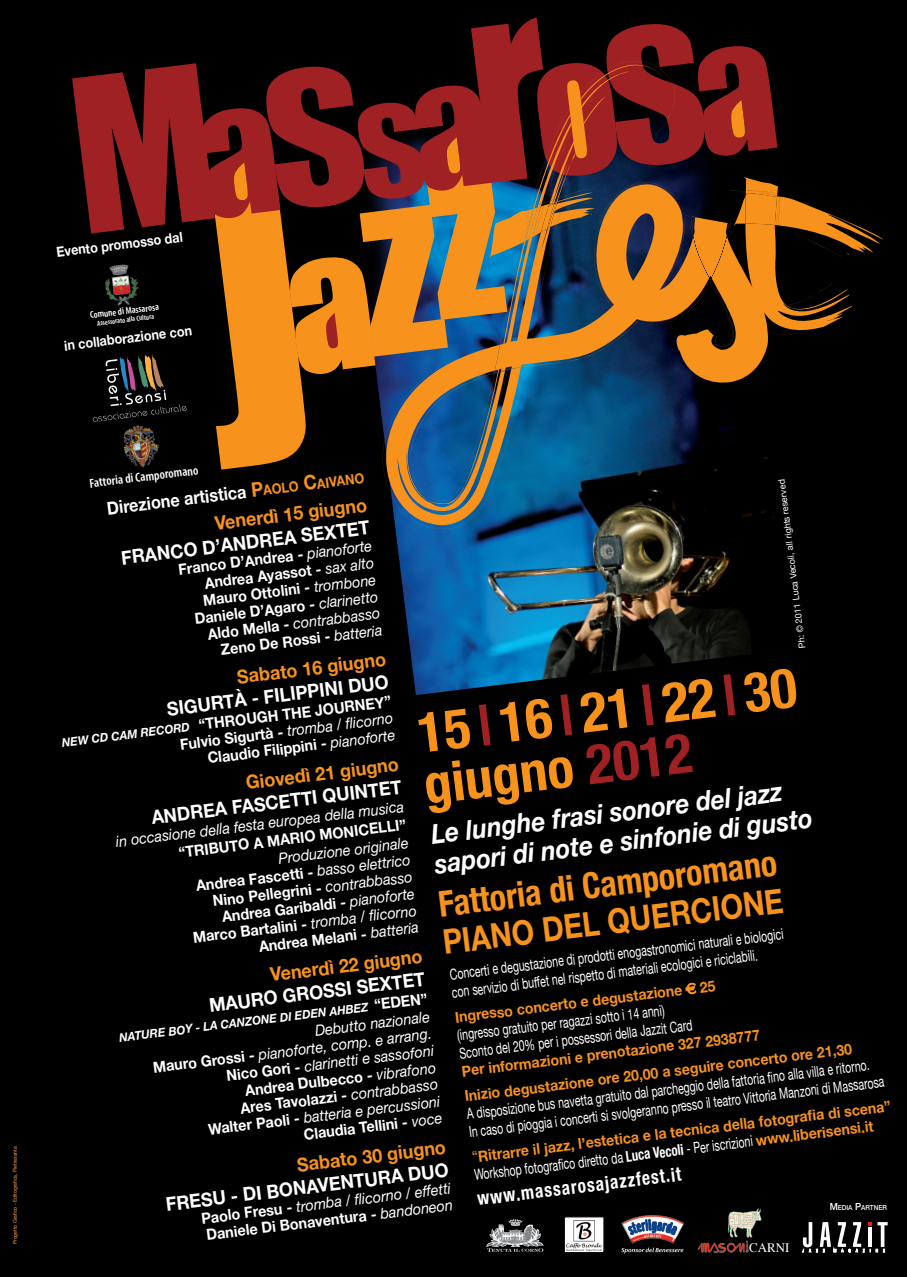
<style>
.page{position:relative;width:907px;height:1277px;background:#fff}
.page>*{position:absolute;margin:0;border:0;box-sizing:border-box;transform-origin:0 0}
.t1{font:700 condensed 55.3px/52px "Helvetica Neue";color:#f7931d}
.t2{font:700 condensed 35.6px "Helvetica Neue";color:#f7931d;scale:.95 1}
.t3{font:700 34.2px "Helvetica Neue";color:#f7931d;scale:.85 1}
.t4{font:italic 700 27.2px/30px "Helvetica Neue";color:#fff;scale:.9 1}
.t5{font:700 condensed 19.2px "Helvetica Neue";color:#fff;scale:.9 1}
.t6{font:700 19.1px "Helvetica Neue";color:#fff;scale:.94 1}
.t7{font:700 19.1px "Helvetica Neue";color:#f7931d;scale:.94 1}
.t8{font:700 18px "Helvetica Neue";color:#fff;scale:.9 1}
.t9{font:italic 15.3px/17px "Helvetica Neue";color:#fff;text-align:right;scale:.94 1}
.t10{font:700 15.3px/17px "Helvetica Neue";color:#fff;text-align:right;scale:.94 1}
.t11{font:15.1px/18.1px "Helvetica Neue";color:#fff;scale:.7 1}
.t12{font:700 15.1px/25.1px "Helvetica Neue";color:#f7931d;scale:.93 1}
.t13{font:700 14px "Helvetica Neue";color:#fff;scale:.9 1}
.t14{font:600 condensed 13.1px "Myriad Pro";color:#fff}
.t15{font:13px "Times";color:#fff}
.t16{font:italic 700 12px "Helvetica Neue";color:#fff;scale:.94 1}
.t17{font:600 condensed 9.8px "Myriad Pro";color:#fff}
.t18{font:9px "Helvetica Neue";color:#fff}
.t19{font:600 condensed 7.4px "Myriad Pro";color:#fff}
.t20{font:500 6.9px "Helvetica Neue";color:#fff;scale:.93 1}
.t21{font:5.1px "Helvetica Neue";color:#f9a647}
.s1{font-size:20px;color:#f7931d}
.s2{font-size:14px;color:#f7931d}
.s3{font-weight:400;font-style:italic}
.s4{color:#9f2124}
.s5{font-style:italic;font-size:12px}
.s6{font-weight:700;font-style:normal}
.s7{font-weight:700;color:#f7931d}
.s8{font-family:"Euro Sans";color:#f7931d}
.s9{font-style:normal;font-size:15.3px}
.s10{font-weight:400}
.s11{font-weight:400;color:#fff}
.s12{font-stretch:condensed;color:#fff}
.s13{font-size:9.8px}
</style>
<div class="page">
<div style="left:0;top:0;width:906px;height:1277px;background:#000"></div>
<img style="left:395px;top:531px;width:356px;height:164px">
<svg style="left:72px;top:17px;width:811px;height:514px"></svg>
<svg style="left:685px;top:983px;width:11px;height:11px"></svg>
<svg style="left:802px;top:1222px;width:85px;height:31px"></svg>
<img style="left:621px;top:1219px;width:63px;height:25px">
<svg style="left:628px;top:1215px;width:48px;height:24px"></svg>
<svg style="left:621px;top:1247px;width:62px;height:6px"></svg>
<img style="left:728px;top:1208px;width:33px;height:30px">
<img style="left:697px;top:1240px;width:51px;height:13px">
<div style="left:564px;top:1217px;width:40px;height:35px;border:1px solid #231f20"></div>
<img style="left:565px;top:1218px;width:37px;height:33px">
<img style="left:487px;top:1219px;width:57px;height:33px">
<img style="left:486px;top:1224px;width:57px;height:24px">
<p class="t13" style="left:55px;top:244px;width:147px;rotate:-7deg">Evento promosso dal</p>
<p class="t17" style="left:89px;top:309px;width:71px;rotate:-7deg">Comune di Massarosa</p>
<p class="t19" style="left:96px;top:319px;width:59px;rotate:-7deg">Assessorato alla Cultura</p>
<p class="t13" style="left:63px;top:337px;width:146px;rotate:-7deg">in collab oraz ione con</p>
<p class="t21" style="left:12px;top:1244px;width:99px;rotate:-90deg">Progetto Grafico - Editografica, Pietrasanta</p>
<p class="t14" style="left:89px;top:475px;width:111px;rotate:-7deg">Fattoria di Camporomano</p>
<p class="t8" style="left:106px;top:497px;width:289px;rotate:-7deg">Direzione artistica <span class="s1">P</span><span class="s2">aolo</span> <span class="s1">C</span><span class="s2">aivano</span></p>
<p class="t18" style="left:796px;top:649px;width:172px;rotate:-97deg">Ph: © 2011 Luca Vecoli, all rights reserved</p>
<p class="t7" style="left:213px;top:511px;width:167px;rotate:-7deg">Venerdì 15 giugno</p>
<p class="t6" style="left:120px;top:546px;width:28px;rotate:-7deg">FRANCO</p>
<p class="t6" style="left:201px;top:536px;width:35px;rotate:-7deg">D’ANDREA</p>
<p class="t6" style="left:299px;top:524px;width:75px;rotate:-7deg">SEXTET</p>
<p class="t10" style="left:177px;top:560px;width:209px;rotate:-7deg">Franco D’Andrea - <span class="s3">pianoforte<br></span>Andrea Ayassot - <span class="s3">sax alto<br></span>Mauro Ottolini - <span class="s3">trombone<br></span>Daniele D’Agaro - <span class="s3">clarinetto<br></span>Aldo Mella - <span class="s3">contrabbasso<br></span>Zeno De Rossi - <span class="s3">batteria</span></p>
<p class="t7" style="left:236px;top:665px;width:164px;rotate:-7deg">Sabato 16 giugno</p>
<h1 class="t1" style="left:414px;top:707px;width:383px;rotate:-7deg">15<span class="s4">|</span>16<span class="s4">|</span>21<span class="s4">|</span>22<span class="s4">|</span>30 giugno <span class="s4">2012</span></h1>
<p class="t6" style="left:166px;top:697px;width:210px;rotate:-7deg">SIGUR TÀ - FILI PPINI DUO</p>
<p class="t10" style="left:61px;top:733px;width:354px;rotate:-7deg"><span class="s5">New CD CAM Rec ord</span> “t hrough t he journey”<br>Fulvio Sigurtà - <span class="s3">tromba / fl icorno<br></span>Claudio Filippini - <span class="s3">pianoforte</span></p>
<p class="t7" style="left:245px;top:771px;width:168px;rotate:-7deg">Giovedì 21 giugno</p>
<p class="t6" style="left:150px;top:806px;width:16px;rotate:-7deg">ANDREA</p>
<p class="t6" style="left:230px;top:796px;width:183px;rotate:-7deg">FASCE TTI QUIN TET</p>
<h3 class="t4" style="left:429px;top:819px;width:429px;rotate:-7deg">Le lunghe frasi sonore del jazz sapori di note e sinfonie di gusto</h3>
<p class="t9" style="left:115px;top:833px;width:310px;rotate:-7deg">in occasione della festa europea della musica</p>
<p class="t10" style="left:178px;top:843px;width:122px;rotate:-7deg">“TRI BUTO A MARIO</p>
<p class="t10" style="left:318px;top:826px;width:27px;rotate:-7deg">MONICELLI</p>
<p class="t9" style="left:184px;top:861px;width:241px;rotate:-7deg">Produzione originale<br><span class="s6">Andrea Fascetti -</span> basso elettrico<br><span class="s6">Nino Pellegrini -</span> contrabbasso<br><span class="s6">Andrea Garibaldi -</span> pianoforte<br><span class="s6">Marco Bartalini -</span> tromba / fl icorno<br><span class="s6">Andrea Melani -</span> batteria</p>
<p class="t7" style="left:269px;top:963px;width:167px;rotate:-7deg">Venerdì 22 giugno</p>
<p class="t6" style="left:208px;top:993px;width:34px;rotate:-7deg">MAURO</p>
<h2 class="t2" style="left:436px;top:883px;width:360px;rotate:-7deg">Fattoria di Camporomano</h2>
<h3 class="t3" style="left:440px;top:921px;width:405px;rotate:-7deg">Piano del Quercione</h3>
<p class="t11" style="left:448px;top:965px;width:481px;rotate:-7deg">Concerti e degustazione di prodotti enogastronomici naturali e biologici con servizio di buffet nel rispetto di materiali ecologici e riciclabili.</p>
<p class="t6" style="left:281px;top:984px;width:154px;rotate:-7deg">GRO SSI SEXTET</p>
<p class="t11" style="left:454px;top:1008px;width:376px;rotate:-7deg"><span class="s7">Ingresso concerto e degustazione</span> <span class="s8">€</span> <span class="s7">25 </span>(ingresso gratuito per ragazzi sotto i 14 anni)<br>Sconto del 20% per i possessori della Jazzit Card</p>
<p class="t16" style="left:118px;top:1030px;width:332px;rotate:-7deg">NATURE BOY - LA CANZONE DI EDEN AHBEZ <span class="s9">“Eden”</span></p>
<p class="t9" style="left:150px;top:1042px;width:300px;rotate:-7deg">Debutto nazionale<br><span class="s6">Mauro Grossi -</span> pianoforte, comp. e arrang.<br><span class="s6">Nico Gori -</span> clarinetti e sassofoni<br><span class="s6">Andrea Dulbecco -</span> vibrafono<br><span class="s6">Ares Tavolazzi -</span> contrabbasso<br><span class="s6">WalterPaoli -</span> batteria e percussioni<br><span class="s6">Claudia Tellini -</span> voce</p>
<p class="t7" style="left:295px;top:1153px;width:164px;rotate:-7deg">Sabato 30 giugno</p>
<p class="t6" style="left:164px;top:1192px;width:138px;rotate:-7deg">FRE SU - DI BONA</p>
<p class="t12" style="left:460px;top:1058px;width:421px;rotate:-7deg">Perinformazioni e prenotazione 327 2938777<br>Inizio degustazione ore 20,00 a seguire concerto ore 21,30</p>
<p class="t11" style="left:466px;top:1105px;width:599px;rotate:-7deg">A disposizione bus navetta gratuito dal parcheggio della fattoria fi no alla villa e ritorno.<br>In caso di pioggia i concerti si svolgeranno presso il teatro Vittoria Manzoni di Massarosa</p>
<p class="t12" style="left:471px;top:1148px;width:455px;line-height:18.1px;rotate:-7deg"><span class="s10">“</span>Ritrarre iljazz, l’estetica e la tecnica della fotografi a di scena”<br><span class="s11">Workshop fotografi co diretto da</span> <span class="s12">Luca Vecoli</span> <span class="s11">- Per iscrizioni</span> www.liberisensi.it</p>
<p class="t5" style="left:476px;top:1187px;width:230px;rotate:-7deg">www.massarosajazzfest.it</p>
<p class="t6" style="left:316px;top:1174px;width:66px;rotate:-7deg">VEN TURA</p>
<p class="t10" style="left:200px;top:1209px;width:269px;text-align:left;rotate:-7deg">Paolo Fresu - <span class="s3">tromba / fl icorno / effetti<br></span>Daniele Di Bonaventura - <span class="s3">bandoneon</span></p>
<p class="t20" style="left:829px;top:1203px;width:63px"><span class="s13">M</span>EDIA <span class="s13">P</span>ARTNER</p>
<p class="t15" style="left:749px;top:1235px;width:42px">CARNI</p>
</div>
